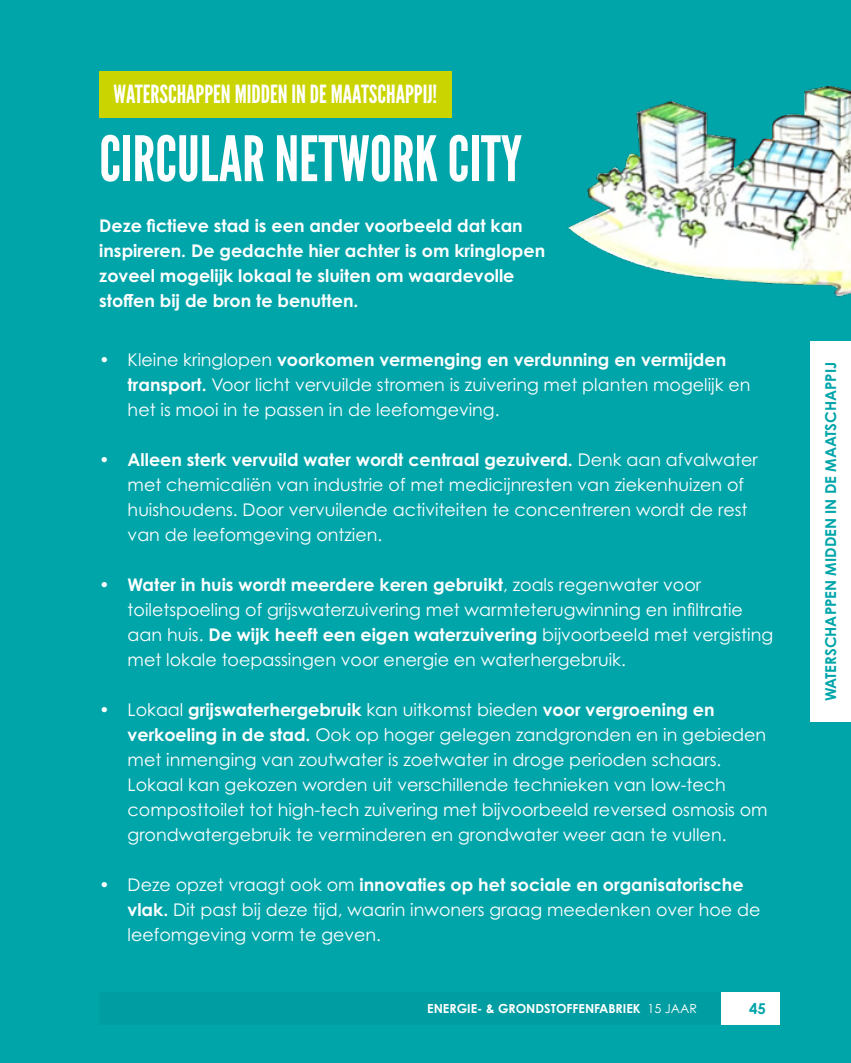
<style>
.page{position:relative;width:851px;height:1063px;background:#fff}
.page>*{position:absolute;margin:0;border:0;box-sizing:border-box;transform-origin:0 0}
.t1{font:62.5px "League Gothic";color:#fff}
.t2{font:25px "League Gothic";color:#fff}
.t3{font:17.5px/25px "Century Gothic Pro";color:#fff}
.t4{font:700 17.5px/25px "Century Gothic Pro";color:#fff}
.t5{font:700 15px "Century Gothic Pro";color:#00a5aa}
.t6{font:700 12.5px "Century Gothic Pro";color:#fff}
.s1{font-weight:700}
.s2{font-weight:400}
</style>
<div class="page">
<div style="left:0;top:0;width:850px;height:1063px;background:#00a5aa"></div>
<div style="left:99px;top:71px;width:352px;height:47px;background:#cad400"></div>
<img style="left:568px;top:85px;width:282px;height:212px">
<div style="left:99px;top:992px;width:622px;height:32px;background:#009da2"></div>
<div style="left:721px;top:992px;width:59px;height:32px;background:#fff"></div>
<div style="left:810px;top:344px;width:40px;height:375px;background:#fff"></div>
<h2 class="t2" style="left:113px;top:80px;width:325px">WATERSCHAPPEN MIDDEN IN DE MAATSCHAPPIJ!</h2>
<h1 class="t1" style="left:99px;top:122px;width:424px">CIRCULAR NETWORK CITY</h1>
<p class="t4" style="left:99px;top:213px;width:447px">Deze fictieve stad is een ander voorbeeld dat kan inspireren. De gedachte hier achter is om kringlopen zoveel mogelijk lokaal te sluiten om waardevolle stoffen bij de bron te benutten.</p>
<p class="t3" style="left:128px;top:347px;width:624px;text-indent:-28px">• Kleine kringlopen <span class="s1">voorkomen vermenging en verdunning en vermijden transport.</span> Voor licht vervuilde stromen is zuivering met planten mogelijk en het is mooi in te passen in de leefomgeving.</p>
<p class="t3" style="left:128px;top:447px;width:631px;text-indent:-28px"><span class="s1">• Alleen sterk vervuild water wordt centraal gezuiverd.</span> Denk aan afvalwater met chemicaliën van industrie of met medicijnresten van ziekenhuizen of huishoudens. Door vervuilende activiteiten te concentreren wordt de rest van de leefomgeving ontzien.</p>
<p class="t3" style="left:128px;top:572px;width:647px;text-indent:-28px"><span class="s1">• Water in huis wordt meerdere keren gebruikt</span>, zoals regenwater voor toiletspoeling of grijswaterzuivering met warmteterugwinning en infiltratie aan huis. <span class="s1">De wijk heeft een eigen waterzuivering</span> bijvoorbeeld met vergisting met lokale toepassingen voor energie en waterhergebruik.</p>
<p class="t3" style="left:128px;top:697px;width:641px;text-indent:-28px">• Lokaal <span class="s1">grijswaterhergebruik</span> kan uitkomst bieden <span class="s1">voor vergroening en verkoeling in de stad.</span> Ook op hoger gelegen zandgronden en in gebieden met inmenging van zoutwater is zoetwater in droge perioden schaars.<br>Lokaal kan gekozen worden uit verschillende technieken van low-tech composttoilet tot high-tech zuivering met bijvoorbeeld reversed osmosis om grondwatergebruik te verminderen en grondwater weer aan te vullen.</p>
<p class="t3" style="left:128px;top:872px;width:634px;text-indent:-28px">• Deze opzet vraagt ook om <span class="s1">innovaties op het sociale en organisatorische vlak.</span> Dit past bij deze tijd, waarin inwoners graag meedenken over hoe de leefomgeving vorm te geven.</p>
<p class="t6" style="left:427px;top:1000px;width:271px">ENERGIE- &amp; GRONDSTOFFENFABRIEK <span class="s2">15 JAAR</span></p>
<p class="t5" style="left:749px;top:999px;width:18px">45</p>
<p class="t5" style="left:821px;top:701px;width:341px;rotate:-90deg">WATERSCHAPPEN MIDDEN IN DE MAATSCHAPPIJ</p>
</div>
